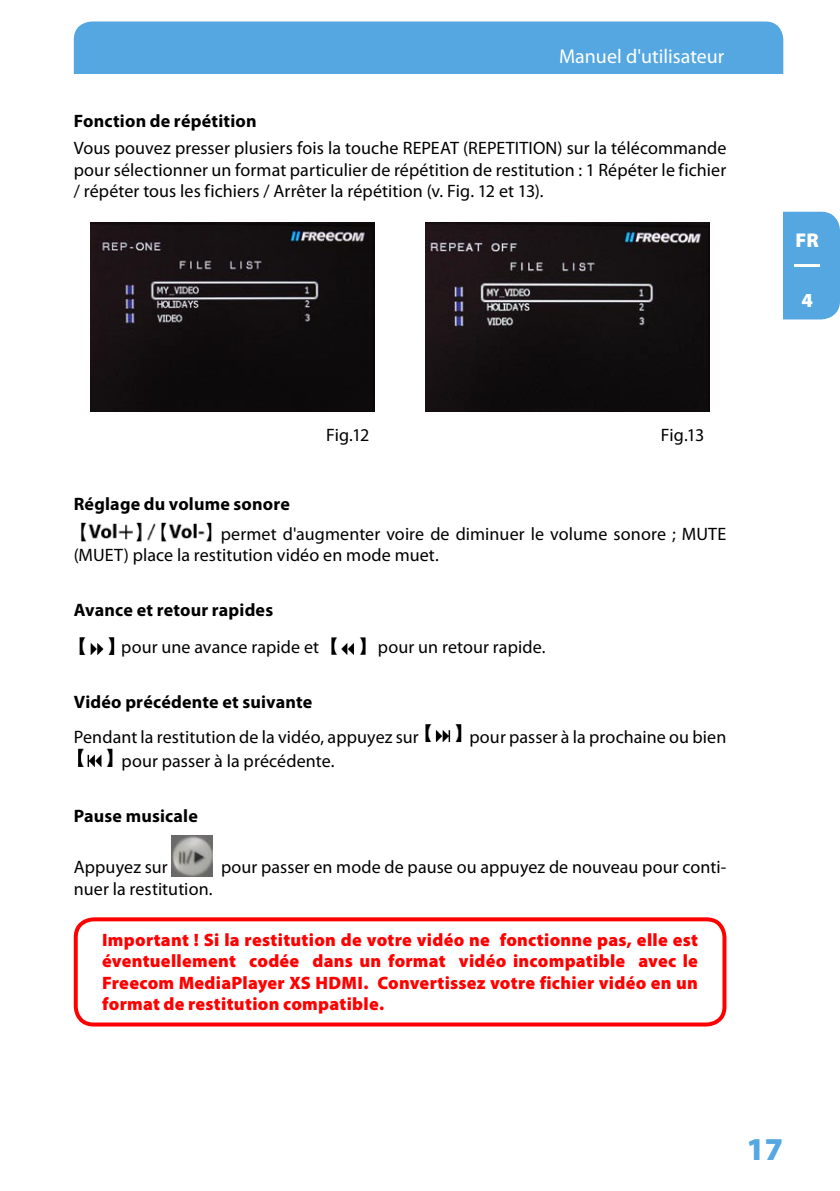
<style>
.page{position:relative;width:840px;height:1191px;background:#fff}
.page>*{position:absolute;margin:0;border:0;box-sizing:border-box;transform-origin:0 0}
.t1{font:900 32px "Myriad Pro";color:#55a7e2}
.t2{font:20px "Myriad Pro";color:#fff}
.t3{font:900 20px "Myriad Pro";color:#fff}
.t4{font:18px/21.6px "Myriad Pro";letter-spacing:.005em;color:#000;text-align:justify}
.t5{font:900 18px/21.6px "Myriad Pro";letter-spacing:.015em;color:#f00;text-align:justify}
.t6{font:700 18px "Myriad Pro";letter-spacing:.01em;color:#000}
</style>
<div class="page">
<div style="left:74px;top:22px;width:708px;height:52px;background:#55a7e2"></div>
<div style="left:783px;top:212px;width:56px;height:107px;background:#55a7e2"></div>
<hr style="left:793px;top:265px;width:26px;height:2px;background:#fff">
<img style="left:80px;top:522px;width:132px;height:20px">
<img style="left:79px;top:637px;width:36px;height:18px">
<img style="left:331px;top:637px;width:35px;height:18px">
<img style="left:425px;top:724px;width:37px;height:19px">
<img style="left:78px;top:748px;width:35px;height:19px">
<img style="left:171px;top:835px;width:42px;height:42px">
<svg style="left:74px;top:917px;width:652px;height:109px"></svg>
<img style="left:91px;top:223px;width:283px;height:188px">
<img style="left:425px;top:223px;width:284px;height:188px">
<p class="t2" style="left:559px;top:44px;width:167px">Manuel d'utilisateur</p>
<p class="t6" style="left:74px;top:109px;width:184px">Fonction de répétition</p>
<p class="t4" style="left:74px;top:137px;width:653px">Vous pouvez presser plusiers fois la touche REPEAT (REPETITION) sur la télécommande pour sélectionner un format particulier de répétition de restitution : 1 Répéter le fichier / répéter tous les fichiers / Arrêter la répétition (v. Fig. 12 et 13).</p>
<p class="t4" style="left:326px;top:423px;width:45px">Fig.12</p>
<p class="t4" style="left:660px;top:423px;width:45px">Fig.13</p>
<p class="t6" style="left:74px;top:492px;width:217px">Réglage du volume sonore</p>
<p class="t4" style="left:74px;top:523px;width:653px;text-indent:147px">permet d'augmenter voire de diminuer le volume sonore ; MUTE (MUET) place la restitution vidéo en mode muet.</p>
<p class="t6" style="left:74px;top:598px;width:201px">Avance et retour rapides</p>
<p class="t4" style="left:121px;top:636px;width:199px">pour une avance rapide et</p>
<p class="t4" style="left:378px;top:636px;width:169px">pour un retour rapide.</p>
<p class="t6" style="left:74px;top:690px;width:240px">Vidéo précédente et suivante</p>
<p class="t4" style="left:74px;top:725px;width:346px">Pendant la restitution de la vidéo, appuyez sur</p>
<p class="t4" style="left:469px;top:725px;width:258px">pour passer à la prochaine ou bien</p>
<p class="t4" style="left:121px;top:750px;width:214px">pour passer à la précédente.</p>
<p class="t6" style="left:74px;top:803px;width:125px">Pause musicale</p>
<p class="t4" style="left:74px;top:856px;width:95px">Appuyez sur</p>
<p class="t4" style="left:221px;top:856px;width:506px">pour passer en mode de pause ou appuyez de nouveau pour conti-</p>
<p class="t4" style="left:74px;top:877px;width:140px">nuer la restitution.</p>
<p class="t5" style="left:102px;top:928px;width:597px">Important ! Si la restitution de votre vidéo ne fonctionne pas, elle est éventuellement codée dans un format vidéo incompatible avec le Freecom MediaPlayer XS HDMI. Convertissez votre fichier vidéo en un format de restitution compatible.</p>
<p class="t3" style="left:795px;top:227px;width:25px">FR</p>
<p class="t3" style="left:800px;top:287px;width:13px">4</p>
<h1 class="t1" style="left:746px;top:1127px;width:38px">17</h1>
</div>
